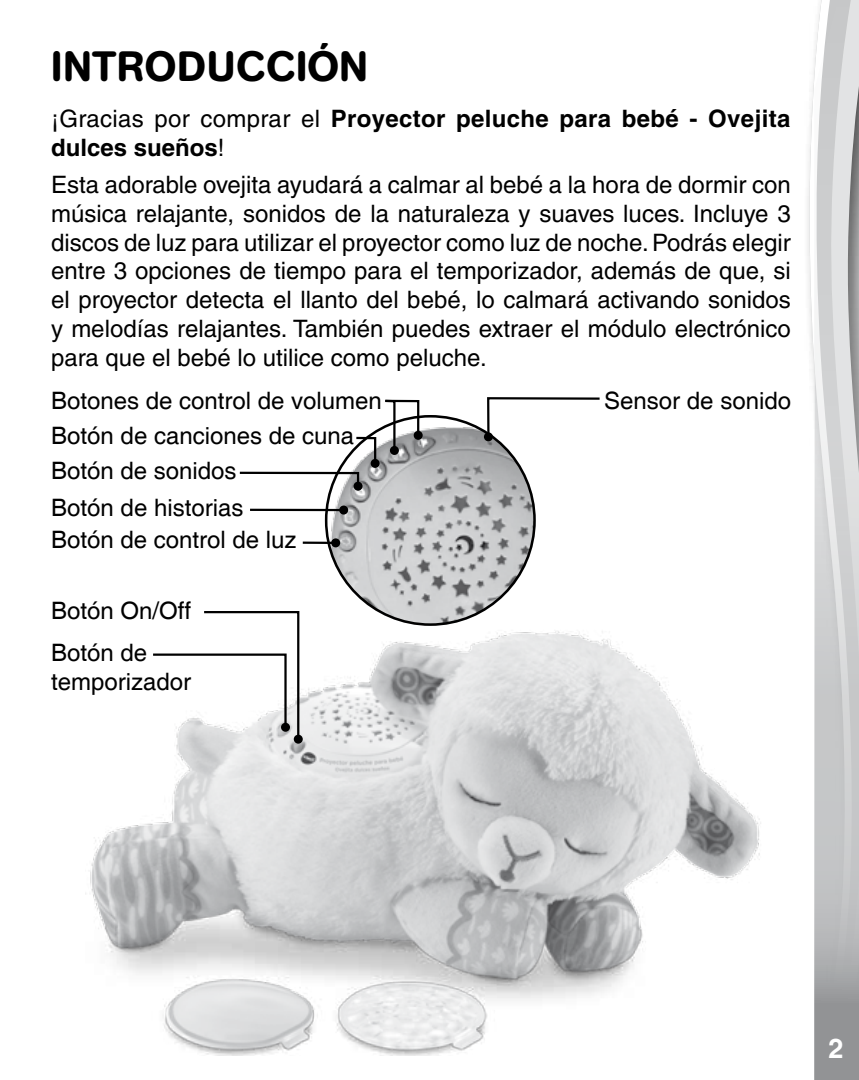
<style>
.page{position:relative;width:859px;height:1080px;background:#fff}
.page>*{position:absolute;margin:0;border:0;box-sizing:border-box;transform-origin:0 0}
.t1{font:500 42px "AG Book Rounded";letter-spacing:.02em;color:#000}
.t2{font:700 27px "Helvetica";color:#fff}
.t3{font:500 24px/28.8px "Helvetica";color:#000;text-align:justify}
.t4{font:24px/35.7px "Helvetica";color:#000}
.t5{font:700 24px/28.8px "Helvetica";letter-spacing:.015em;color:#000}
.s1{font-weight:500}
.s2{font-size:33px}
</style>
<div class="page">
<img style="left:90px;top:599px;width:671px;height:457px">
<img style="left:326px;top:416px;width:208px;height:209px;border-radius:104px">
<svg style="left:809px;top:70px;width:5px;height:321px"></svg>
<svg style="left:814px;top:0;width:45px;height:1080px;background:#c9cacb"></svg>
<div style="left:757px;top:1031px;width:57px;height:49px;background:#fff"></div>
<svg style="left:390px;top:446px;width:9px;height:9px"></svg>
<svg style="left:383px;top:399px;width:37px;height:54px"></svg>
<div style="left:414px;top:431px;width:9px;height:9px;background:#000;border-radius:50%"></div>
<div style="left:371px;top:459px;width:9px;height:9px;background:#000;border-radius:50%"></div>
<svg style="left:239px;top:436px;width:138px;height:52px"></svg>
<div style="left:354px;top:482px;width:9px;height:9px;background:#000;border-radius:50%"></div>
<hr style="left:250px;top:509px;width:94px;height:2px;background:#000">
<div style="left:339px;top:506px;width:9px;height:9px;background:#000;border-radius:50%"></div>
<hr style="left:303px;top:542px;width:33px;height:2px;background:#000">
<div style="left:331px;top:538px;width:9px;height:9px;background:#000;border-radius:50%"></div>
<svg style="left:486px;top:397px;width:114px;height:42px"></svg>
<div style="left:484px;top:432px;width:9px;height:9px;background:#000;border-radius:50%"></div>
<div style="left:294px;top:735px;width:9px;height:9px;background:#000;border-radius:50%"></div>
<svg style="left:151px;top:610px;width:149px;height:131px"></svg>
<div style="left:281px;top:723px;width:9px;height:9px;background:#000;border-radius:50%"></div>
<h1 class="t1" style="left:51px;top:42px;width:318px">INTRODUCCIÓN</h1>
<p class="t5" style="left:51px;top:104px;width:741px"><span class="s1">¡Gracias por comprar el</span> Proyector peluche para bebé - Ovejita dulces sueños<span class="s1">!</span></p>
<p class="t3" style="left:51px;top:170px;width:741px">Esta adorable ovejita ayudará a calmar al bebé a la hora de dormir con música relajante, sonidos de la naturaleza y suaves luces. Incluye 3 discos de luz para utilizar el proyector como luz de noche. Podrás elegir entre 3 opciones de tiempo para el temporizador, además de que, si el proyector detecta el llanto del bebé, lo calmará activando sonidos y melodías relajantes. También puedes extraer el módulo electrónico para que el bebé lo utilice como peluche.</p>
<p class="t4" style="left:51px;top:383px;width:332px">Botones de control de volumen</p>
<p class="t4" style="left:51px;top:419px;width:305px">Botón de canciones de cuna<br>Botón de sonidos<br>Botón de historias</p>
<p class="t4" style="left:51px;top:523px;width:247px">Botón de control de luz</p>
<p class="t4" style="left:51px;top:594px;width:142px">Botón On/Off</p>
<p class="t4" style="left:51px;top:639px;width:142px;line-height:28.8px">Botón de temporizador</p>
<p class="t4" style="left:604px;top:383px;width:188px">Sensor de sonido</p>
<p class="t2" style="left:829px;top:1027px;width:32px"><span class="s2">2</span> 22</p>
</div>
